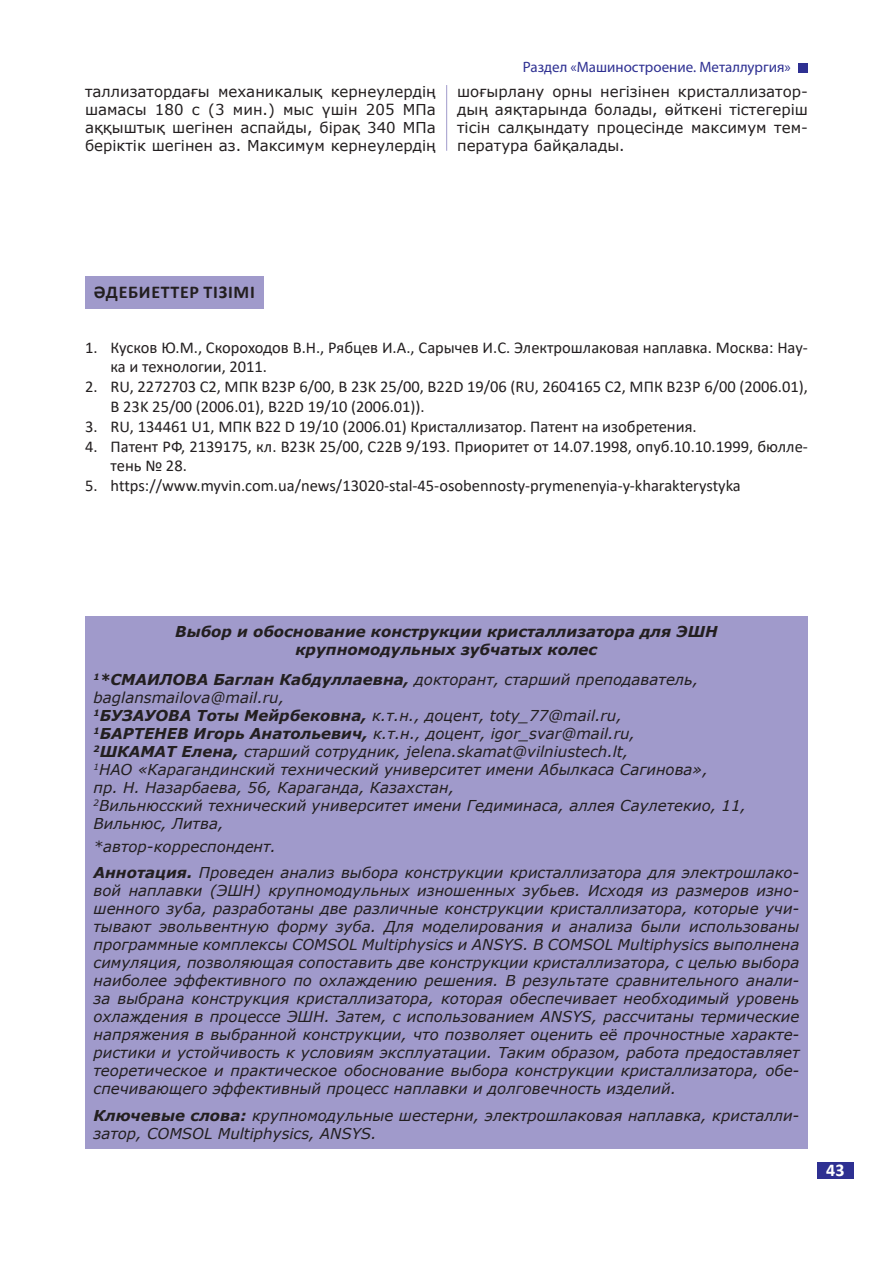
<style>
.page{position:relative;width:893px;height:1263px;background:#fff}
.page>*{position:absolute;margin:0;border:0;box-sizing:border-box;transform-origin:0 0}
.Список_лит-ры_Имя{font:700 18px "Calibri";letter-spacing:.04em;color:#231f20}
.t1{font:700 18px "Calibri";color:#fff}
.t2{font:16.5px/19.8px "Calibri";color:#231f20}
.Аннотация_текст_рус{font:italic 15px/18px "Verdana";color:#231f20;text-align:justify}
.ТЕКСТ_каз{font:15px/18px "Verdana";color:#231f20;text-align:justify}
.АВТОРЫ{font:italic 15px/18px "Verdana";color:#231f20}
.Место_работы{font:italic 15px/18px "Verdana";color:#231f20}
.Ключ_слова_текст_рус{font:italic 15px/18px "Verdana";color:#231f20}
.Заголовок_аннотаций{font:italic 700 15px/18px "Verdana";color:#231f20;text-align:center}
.t3{font:15px "Myriad Pro";color:#2e3092}
.Автокор{font:italic 15px "Verdana";color:#231f20}
.s1{font-weight:700}
</style>
<div class="page">
<div style="left:817px;top:1162px;width:36px;height:16px;background:#2e3092"></div>
<div style="left:798px;top:63px;width:10px;height:9px;background:#2e3092"></div>
<hr style="left:446px;top:85px;width:1px;height:66px;background:#a09acb">
<div style="left:85px;top:276px;width:179px;height:33px;background:#a09acb"></div>
<div style="left:85px;top:617px;width:723px;height:532px;background:#a09acb"></div>
<p class="t3" style="left:523px;top:58px;width:269px">Раздел «Машиностроение. Металлургия»</p>
<p class="ТЕКСТ_каз" style="left:85px;top:82px;width:352px">таллизатордағы механикалық кернеулердің шамасы 180 с (3 мин.) мыс үшін 205 МПа аққыштық шегінен аспайды, бірақ 340 МПа беріктік шегінен аз. Максимум кернеулердің</p>
<p class="ТЕКСТ_каз" style="left:457px;top:82px;width:352px">шоғырлану орны негізінен кристаллизатор&shy;дың аяқтарында болады, өйткені тістегеріш тісін салқындату процесінде максимум тем&shy;пература байқалады.</p>
<p class="Список_лит-ры_Имя" style="left:94px;top:280px;width:162px">ӘДЕБИЕТТЕР ТІЗІМІ</p>
<p class="t2" style="left:111px;top:337px;width:699px;text-indent:-26px">1. Кусков Ю.М., Скороходов В.Н., Рябцев И.А., Сарычев И.С. Электрошлаковая наплавка. Москва: Нау&shy;ка и технологии, 2011.</p>
<p class="t2" style="left:111px;top:376px;width:699px;text-indent:-26px">2. RU, 2272703 C2, МПК B23P 6/00, B 23K 25/00, B22D 19/06 (RU, 2604165 C2, МПК B23P 6/00 (2006.01),<br>B 23K 25/00 (2006.01), B22D 19/10 (2006.01)).</p>
<p class="t2" style="left:85px;top:416px;width:613px">3. RU, 134461 U1, МПК B22 D 19/10 (2006.01) Кристаллизатор. Патент на изобретения.</p>
<p class="t2" style="left:111px;top:436px;width:699px;text-indent:-26px">4. Патент РФ, 2139175, кл. В23К 25/00, С22В 9/193. Приоритет от 14.07.1998, опуб.10.10.1999, бюлле&shy;тень № 28.</p>
<p class="t2" style="left:85px;top:475px;width:657px">5. https://www.myvin.com.ua/news/13020-stal-45-osobennosty-prymenenyia-y-kharakterystyka</p>
<p class="Заголовок_аннотаций" style="left:175px;top:622px;width:544px">Выбор и обоснование конструкции кристаллизатора для ЭШН крупномодульных зубчатых колес</p>
<p class="АВТОРЫ" style="left:94px;top:671px;width:606px"><sup>1</sup><span class="s1">*СМАИЛОВА Баглан Кабдуллаевна,</span> докторант, старший преподаватель, baglansmailova@mail.ru,</p>
<p class="АВТОРЫ" style="left:94px;top:707px;width:530px"><sup>1</sup><span class="s1">БУЗАУОВА Тоты Мейрбековна,</span> к.т.н., доцент, toty_77@mail.ru,</p>
<p class="АВТОРЫ" style="left:94px;top:725px;width:543px"><sup>1</sup><span class="s1">БАРТЕНЕВ Игорь Анатольевич,</span> к.т.н., доцент, igor_svar@mail.ru,</p>
<p class="АВТОРЫ" style="left:94px;top:743px;width:536px"><sup>2</sup><span class="s1">ШКАМАТ Елена,</span> старший сотрудник, jelena.skamat@vilniustech.lt,</p>
<p class="Место_работы" style="left:94px;top:761px;width:616px"><sup>1</sup>НАО «Карагандинский технический университет имени Абылкаса Сагинова», пр. Н. Назарбаева, 56, Караганда, Казахстан,</p>
<p class="Место_работы" style="left:94px;top:797px;width:654px"><sup>2</sup>Вильнюсский технический университет имени Гедиминаса, аллея Саулетекио, 11,<br>Вильнюс, Литва,</p>
<p class="Автокор" style="left:94px;top:836px;width:184px">*автор-корреспондент.</p>
<p class="Аннотация_текст_рус" style="left:94px;top:863px;width:707px"><span class="s1">Аннотация.</span> Проведен анализ выбора конструкции кристаллизатора для электрошлако&shy;вой наплавки (ЭШН) крупномодульных изношенных зубьев. Исходя из размеров изно&shy;шенного зуба, разработаны две различные конструкции кристаллизатора, которые учи&shy;тывают эвольвентную форму зуба. Для моделирования и анализа были использованы программные комплексы COMSOL Multiphysics и ANSYS. В COMSOL Multiphysics выполнена симуляция, позволяющая сопоставить две конструкции кристаллизатора, с целью выбора наиболее эффективного по охлаждению решения. В результате сравнительного анали&shy;за выбрана конструкция кристаллизатора, которая обеспечивает необходимый уровень охлаждения в процессе ЭШН. Затем, с использованием ANSYS, рассчитаны термические напряжения в выбранной конструкции, что позволяет оценить её прочностные характе&shy;ристики и устойчивость к условиям эксплуатации. Таким образом, работа предоставляет теоретическое и практическое обоснование выбора конструкции кристаллизатора, обе&shy;спечивающего эффективный процесс наплавки и долговечность изделий.</p>
<p class="Ключ_слова_текст_рус" style="left:94px;top:1106px;width:707px"><span class="s1">Ключевые слова:</span> крупномодульные шестерни, электрошлаковая наплавка, кристалли&shy;затор, COMSOL Multiphysics, ANSYS.</p>
<p class="t1" style="left:826px;top:1157px;width:20px">43</p>
</div>
